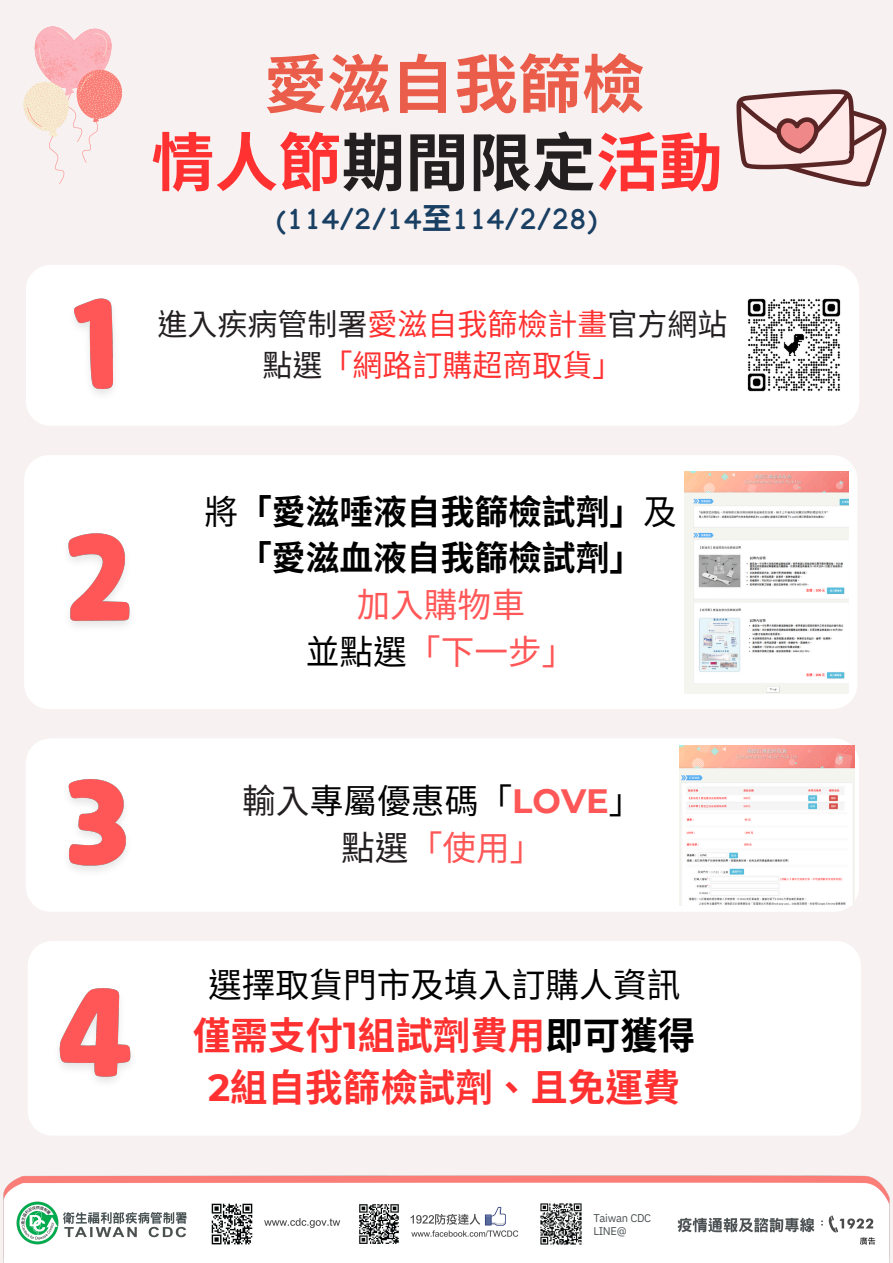
<style>
.page{position:relative;width:893px;height:1263px;background:#f8f1f1}
.page>*{position:absolute;margin:0;border:0;box-sizing:border-box;transform-origin:0 0}
.t1{font:700 63.53px/78.2px "Noto Sans CJ Ksc";color:#eb5d4b;text-align:center}
.t2{font:700 37.5px/52.3px "Noto Sans CJ Ksc";color:#ff3131;text-align:center}
.t3{font:700 33.75px/46.7px "Noto Sans CJ Ksc";color:#000;text-align:center}
.t4{font:33.75px/46.7px "Noto Sans CJ Ksc";color:#000;text-align:center}
.t5{font:30px/41.6px "Noto Sans CJ Ksc";color:#ff3131;text-align:center}
.t6{font:700 30px "Manjari";color:#193f63}
.t7{font:11.18px/13.4px "IBM Plex Sans";letter-spacing:-.02em;color:#4b5153}
.s1{color:#ff3131}
.s2{color:#231f20}
.s3{font-family:"Noto Sans CJ Ksc"}
.s4{font-weight:400}
.s5{font-weight:400;color:#ff5757}
.s6{font-family:"Montserrat";font-weight:700;color:#ff5757}
.s7{color:#ff5757}
.s8{font-family:"Montserrat"}
.s9{color:#000}
</style>
<div class="page">
<div style="left:26px;top:265px;width:833px;height:161px;background:#fff"></div>
<div style="left:24px;top:455px;width:833px;height:254px;background:#fff"></div>
<div style="left:26px;top:739px;width:833px;height:172px;background:#fff"></div>
<div style="left:28px;top:941px;width:833px;height:194px;background:#fff"></div>
<img style="left:738px;top:290px;width:111px;height:111px">
<svg style="left:736px;top:89px;width:150px;height:98px"></svg>
<svg style="left:23px;top:26px;width:100px;height:158px"></svg>
<img style="left:3px;top:1175px;width:887px;height:88px">
<img style="left:484px;top:1204px;width:26px;height:24px">
<img style="left:355px;top:1200px;width:48px;height:47px">
<img style="left:674px;top:1216px;width:143px;height:19px">
<img style="left:208px;top:1200px;width:47px;height:47px">
<img style="left:537px;top:1199px;width:49px;height:49px">
<img style="left:14px;top:1200px;width:47px;height:46px">
<svg style="left:860px;top:1237px;width:15px;height:7px"></svg>
<img style="left:684px;top:471px;width:164px;height:222px">
<img style="left:680px;top:745px;width:174px;height:160px">
<img style="left:59px;top:282px;width:69px;height:131px">
<img style="left:55px;top:516px;width:87px;height:132px">
<img style="left:55px;top:761px;width:86px;height:131px">
<img style="left:46px;top:973px;width:97px;height:131px">
<p class="t1" style="left:151px;top:42px;width:573px">愛滋自我篩檢<br><span class="s1">情人節</span><span class="s2">期間限定</span><span class="s1">活動</span></p>
<p class="t6" style="left:276px;top:207px;width:323px">(114/2/14<span class="s3">至</span>114/2/28)</p>
<p class="t5" style="left:157px;top:301px;width:571px"><span class="s2">進入疾病管制署</span>愛滋自我篩檢計畫<span class="s2">官方網站點選</span>「網路訂購超商取貨」</p>
<h3 class="t3" style="left:204px;top:486px;width:471px"><span class="s4">將</span>「愛滋唾液自我篩檢試劑」<span class="s4">及</span>「愛滋血液自我篩檢試劑」<br><span class="s5">加入購物車<br></span><span class="s4">並點選</span><span class="s5">「下一步」</span></h3>
<p class="t4" style="left:242px;top:776px;width:402px"><span class="s2">輸入</span>專屬優惠碼「<span class="s6">LOVE</span>」<span class="s2">點選</span><span class="s7">「使用」</span></p>
<h4 class="t4" style="left:208px;top:960px;width:474px">選擇取貨門市及填入訂購人資訊</h4>
<h4 class="t2" style="left:193px;top:1007px;width:504px">僅需支付<span class="s8">1</span>組試劑費用<span class="s9">即可獲得<br></span><span class="s8">2</span>組自我篩檢試劑、 且免運費</h4>
<h2 class="t7" style="left:593px;top:1211px;width:59px">Taiwan CDC<br>LINE@</h2>
</div>
